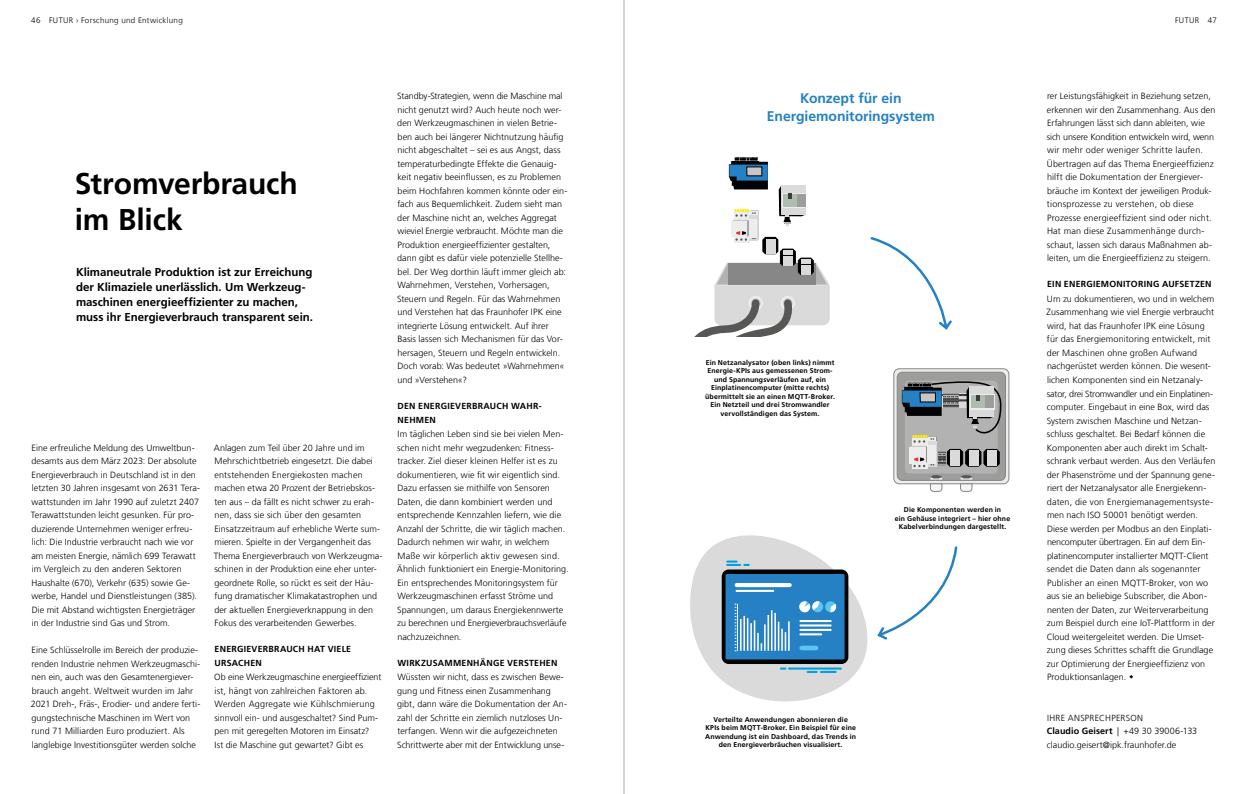
<style>
.page{position:relative;width:1248px;height:794px;background:#fff}
.page>*{position:absolute;margin:0;border:0;box-sizing:border-box;transform-origin:0 0}
.t1{font:700 30px/36px "Frutiger LT Com";letter-spacing:-.005em;color:#000}
.t2{font:700 14px/18px "Frutiger LT Com";letter-spacing:-.005em;color:#2581c4;text-align:center}
.t3{font:700 11.5px/15px "Frutiger LT Com";color:#000}
.t4{font:300 9px/13.5px "Frutiger LT Com";letter-spacing:.005em;color:#000}
.t5{font:700 8.8px/13.5px "Frutiger LT Com";letter-spacing:.025em;color:#000}
.t6{font:300 8.8px "Frutiger LT Com";letter-spacing:.03em;color:#000}
.t7{font:300 8px "Frutiger LT Com";letter-spacing:.04em;color:#000}
.t8{font:700 7px/8.4px "Frutiger LT Com";letter-spacing:.015em;color:#000;text-align:center}
.s1{font-weight:700}
</style>
<div class="page">
<svg style="left:893px;top:369px;width:115px;height:115px"></svg>
<div style="left:893px;top:368px;width:115px;height:116px;border:1px solid #878787;border-radius:6px"></div>
<div style="left:897px;top:372px;width:108px;height:108px;background:#9d9d9c;border-radius:5px"></div>
<div style="left:897px;top:372px;width:108px;height:108px;border:1px solid #878787;border-radius:5px"></div>
<div style="left:904px;top:381px;width:93px;height:92px;background:#b3b2b2;border-radius:5px"></div>
<svg style="left:930px;top:475px;width:11px;height:4px"></svg>
<svg style="left:960px;top:475px;width:12px;height:4px"></svg>
<svg style="left:960px;top:477px;width:12px;height:15px"></svg>
<svg style="left:930px;top:477px;width:12px;height:15px"></svg>
<svg style="left:912px;top:467px;width:15px;height:2px"></svg>
<svg style="left:901px;top:381px;width:101px;height:86px"></svg>
<svg style="left:694px;top:157px;width:135px;height:180px"></svg>
<svg style="left:870px;top:237px;width:82px;height:93px"></svg>
<svg style="left:690px;top:535px;width:268px;height:167px"></svg>
<hr style="left:623px;top:0;width:1px;height:794px;background:#c6c6c6">
<p class="t7" style="left:31px;top:16px;width:153px">46 FUTUR › Forschung und Entwicklung</p>
<p class="t7" style="left:1174px;top:16px;width:43px">FUTUR 47</p>
<h1 class="t1" style="left:75px;top:166px;width:225px">Stromverbrauch im Blick</h1>
<p class="t3" style="left:76px;top:265px;width:238px">Klimaneutrale Produktion ist zur Erreichung der Klimaziele unerlässlich. Um Werkzeug&shy;maschinen energieeffizienter zu machen, muss ihr Energieverbrauch transparent sein.</p>
<p class="t4" style="left:31px;top:441px;width:171px">Eine erfreuliche Meldung des Umweltbun&shy;desamts aus dem März 2023: Der absolute Energieverbrauch in Deutschland ist in den letzten 30 Jahren insgesamt von 2631 Tera&shy;wattstunden im Jahr 1990 auf zuletzt 2407<br>Terawattstunden leicht gesunken. Für pro&shy;duzierende Unternehmen weniger erfreu&shy;lich: Die Industrie verbraucht nach wie vor am meisten Energie, nämlich 699 Terawatt im Vergleich zu den anderen Sektoren Haushalte (670), Verkehr (635) sowie Ge&shy;werbe, Handel und Dienstleistungen (385).<br>Die mit Abstand wichtigsten Energieträger in der Industrie sind Gas und Strom.</p>
<p class="t4" style="left:31px;top:643px;width:171px">Eine Schlüsselrolle im Bereich der produzie&shy;renden Industrie nehmen Werkzeugmaschi&shy;nen ein, auch was den Gesamtenergiever&shy;brauch angeht. Weltweit wurden im Jahr 2021 Dreh-, Fräs-, Erodier- und andere ferti&shy;gungstechnische Maschinen im Wert von rund 71 Milliarden Euro produziert. Als langlebige Investitionsgüter werden solche</p>
<p class="t4" style="left:214px;top:441px;width:170px">Anlagen zum Teil über 20 Jahre und im Mehrschichtbetrieb eingesetzt. Die dabei entstehenden Energiekosten machen machen etwa 20 Prozent der Betriebskos&shy;ten aus – da fällt es nicht schwer zu erah&shy;nen, dass sie sich über den gesamten Einsatzzeitraum auf erhebliche Werte sum&shy;mieren. Spielte in der Vergangenheit das Thema Energieverbrauch von Werkzeugma&shy;schinen in der Produktion eine eher unter&shy;geordnete Rolle, so rückt es seit der Häu&shy;fung dramatischer Klimakatastrophen und der aktuellen Energieverknappung in den Fokus des verarbeitenden Gewerbes.</p>
<p class="t5" style="left:214px;top:642px;width:138px">ENERGIEVERBRAUCH HAT VIELE<br>URSACHEN</p>
<p class="t4" style="left:214px;top:670px;width:169px">Ob eine Werkzeugmaschine energieeffizient ist, hängt von zahlreichen Faktoren ab.<br>Werden Aggregate wie Kühlschmierung sinnvoll ein- und ausgeschaltet? Sind Pum&shy;pen mit geregelten Motoren im Einsatz?<br>Ist die Maschine gut gewartet? Gibt es</p>
<p class="t4" style="left:397px;top:90px;width:172px">Standby-Strategien, wenn die Maschine mal nicht genutzt wird? Auch heute noch wer&shy;den Werkzeugmaschinen in vielen Betrie&shy;ben auch bei längerer Nichtnutzung häufig nicht abgeschaltet – sei es aus Angst, dass temperaturbedingte Effekte die Genauig&shy;keit negativ beeinflussen, es zu Problemen beim Hochfahren kommen könnte oder ein&shy;fach aus Bequemlichkeit. Zudem sieht man der Maschine nicht an, welches Aggregat wieviel Energie verbraucht. Möchte man die Produktion energieeffizienter gestalten, dann gibt es dafür viele potenzielle Stellhe&shy;bel. Der Weg dorthin läuft immer gleich ab:<br>Wahrnehmen, Verstehen, Vorhersagen, Steuern und Regeln. Für das Wahrnehmen und Verstehen hat das Fraunhofer IPK eine integrierte Lösung entwickelt. Auf ihrer Basis lassen sich Mechanismen für das Vor&shy;hersagen, Steuern und Regeln entwickeln.<br>Doch vorab: Was bedeutet »Wahrnehmen« und »Verstehen«?</p>
<p class="t5" style="left:397px;top:399px;width:145px">DEN ENERGIEVERBRAUCH WAHR-<br>NEHMEN</p>
<p class="t4" style="left:397px;top:427px;width:173px">Im täglichen Leben sind sie bei vielen Men&shy;schen nicht mehr wegzudenken: Fitness&shy;tracker. Ziel dieser kleinen Helfer ist es zu dokumentieren, wie fit wir eigentlich sind.<br>Dazu erfassen sie mithilfe von Sensoren Daten, die dann kombiniert werden und entsprechende Kennzahlen liefern, wie die Anzahl der Schritte, die wir täglich machen.<br>Dadurch nehmen wir wahr, in welchem Maße wir körperlich aktiv gewesen sind.<br>Ähnlich funktioniert ein Energie-Monitoring.<br>Ein entsprechendes Monitoringsystem für Werkzeugmaschinen erfasst Ströme und Spannungen, um daraus Energiekennwerte zu berechnen und Energieverbrauchsverläufe nachzuzeichnen.</p>
<p class="t5" style="left:397px;top:656px;width:161px">WIRKZUSAMMENHÄNGE VERSTEHEN</p>
<p class="t4" style="left:397px;top:670px;width:171px">Wüssten wir nicht, dass es zwischen Bewe&shy;gung und Fitness einen Zusammenhang gibt, dann wäre die Dokumentation der An&shy;zahl der Schritte ein ziemlich nutzloses Un&shy;terfangen. Wenn wir die aufgezeichneten Schrittwerte aber mit der Entwicklung unse-</p>
<h2 class="t2" style="left:766px;top:89px;width:170px">Konzept für ein<br>Energiemonitoringsystem</h2>
<p class="t8" style="left:705px;top:358px;width:131px">Ein Netzanalysator (oben links) nimmt Energie-KPIs aus gemessenen Strom&shy;und Spannungsverläufen auf, ein Einplatinencomputer (mitte rechts) übermittelt sie an einen MQTT-Broker.<br>Ein Netzteil und drei Stromwandler vervollständigen das System.</p>
<p class="t8" style="left:894px;top:505px;width:117px">Die Komponenten werden in<br>ein Gehäuse integriert – hier ohne<br>Kabelverbindungen dargestellt.</p>
<p class="t8" style="left:705px;top:715px;width:152px">Verteilte Anwendungen abonnieren die<br>KPIs beim MQTT-Broker. Ein Beispiel für eine Anwendung ist ein Dashboard, das Trends in den Energieverbräuchen visualisiert.</p>
<p class="t4" style="left:1046px;top:90px;width:170px">rer Leistungsfähigkeit in Beziehung setzen, erkennen wir den Zusammenhang. Aus den Erfahrungen lässt sich dann ableiten, wie sich unsere Kondition entwickeln wird, wenn wir mehr oder weniger Schritte laufen.<br>Übertragen auf das Thema Energieeffizienz hilft die Dokumentation der Energiever&shy;bräuche im Kontext der jeweiligen Produk&shy;tionsprozesse zu verstehen, ob diese Prozesse energieeffizient sind oder nicht.<br>Hat man diese Zusammenhänge durch&shy;schaut, lassen sich daraus Maßnahmen ab&shy;leiten, um die Energieeffizienz zu steigern.</p>
<p class="t5" style="left:1046px;top:278px;width:166px">EIN ENERGIEMONITORING AUFSETZEN</p>
<p class="t4" style="left:1046px;top:292px;width:170px">Um zu dokumentieren, wo und in welchem Zusammenhang wie viel Energie verbraucht wird, hat das Fraunhofer IPK eine Lösung für das Energiemonitoring entwickelt, mit der Maschinen ohne großen Aufwand nachgerüstet werden können. Die wesent&shy;lichen Komponenten sind ein Netzanaly&shy;sator, drei Stromwandler und ein Einplatinen&shy;computer. Eingebaut in eine Box, wird das System zwischen Maschine und Netzan&shy;schluss geschaltet. Bei Bedarf können die Komponenten aber auch direkt im Schalt&shy;schrank verbaut werden. Aus den Verläufen der Phasenströme und der Spannung gene&shy;riert der Netzanalysator alle Energiekenn&shy;daten, die von Energiemanagementsyste&shy;men nach ISO 50001 benötigt werden.<br>Diese werden per Modbus an den Einplati&shy;nencomputer übertragen. Ein auf dem Ein&shy;platinencomputer installierter MQTT-Client sendet die Daten dann als sogenannter Publisher an einen MQTT-Broker, von wo aus sie an beliebige Subscriber, die Abon&shy;nenten der Daten, zur Weiterverarbeitung zum Beispiel durch eine IoT-Plattform in der Cloud weitergeleitet werden. Die Umset&shy;zung dieses Schrittes schafft die Grundlage zur Optimierung der Energieeffizienz von Produktionsanlagen.</p>
<p class="t6" style="left:1046px;top:712px;width:97px">IHRE ANSPRECHPERSON</p>
<p class="t4" style="left:1046px;top:724px;width:152px"><span class="s1">Claudio Geisert</span> | +49 30 39006-133 claudio.geisert@ipk.fraunhofer.de</p>
</div>
